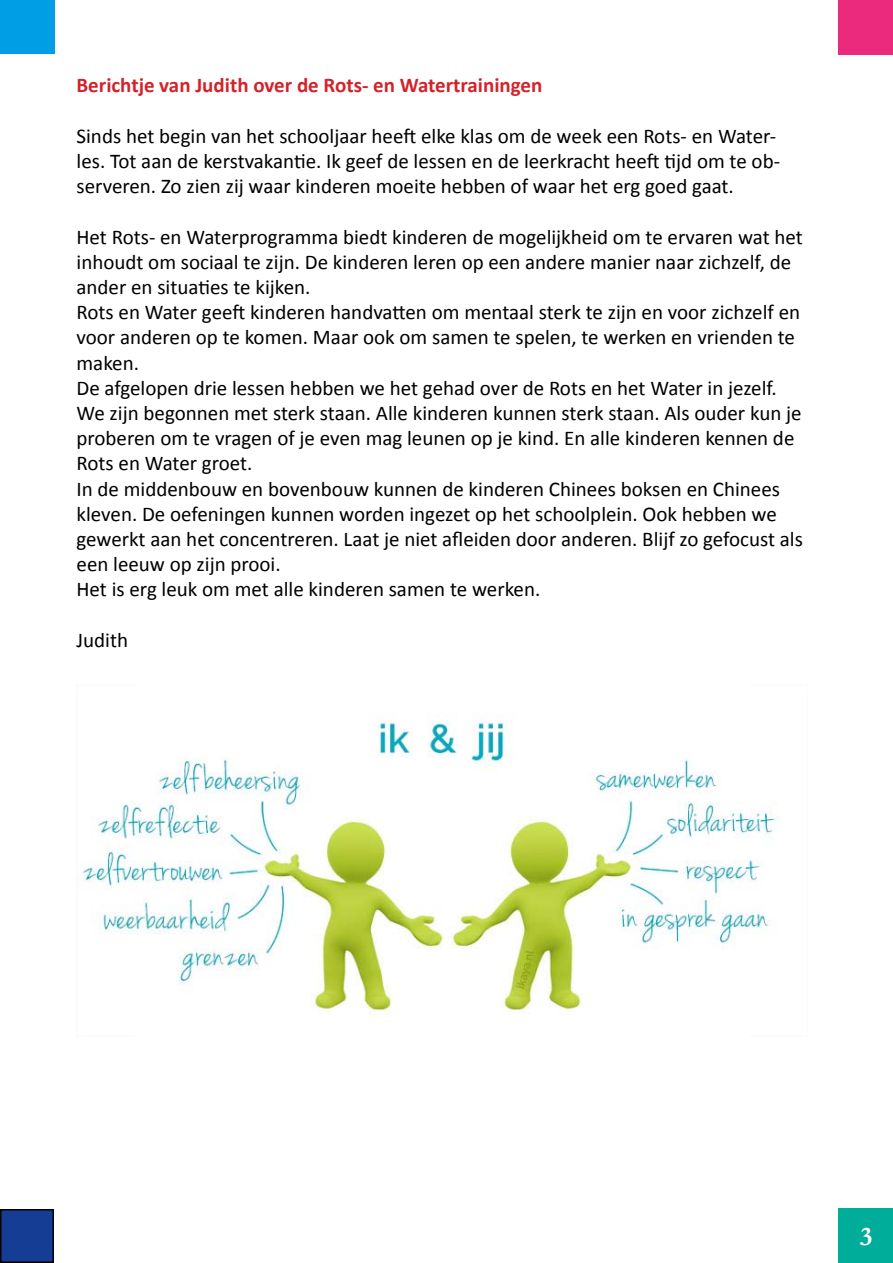
<style>
.page{position:relative;width:893px;height:1263px;background:#fff}
.page>*{position:absolute;margin:0;border:0;box-sizing:border-box;transform-origin:0 0}
.t1{font:700 27px "Garamond";color:#fff}
.t2{font:21px/25.2px "Calibri";color:#000}
.t3{font:700 21px "Calibri";color:#d2232a}
</style>
<div class="page">
<div style="left:0;top:0;width:54px;height:53px;background:#009ee4"></div>
<div style="left:839px;top:0;width:54px;height:54px;background:#eb297d"></div>
<div style="left:839px;top:1209px;width:54px;height:54px;background:#00ad9b"></div>
<div style="left:1px;top:1210px;width:52px;height:52px;background:#153d94"></div>
<div style="left:0;top:1209px;width:54px;height:54px;border:2px solid #000"></div>
<img style="left:77px;top:716px;width:702px;height:298px">
<p class="t3" style="left:77px;top:72px;width:467px">Berichtje van Judith over de Rots- en Watertrainingen</p>
<p class="t2" style="left:77px;top:123px;width:705px">Sinds het begin van het schooljaar heeft elke klas om de week een Rots- en Water&shy;les. Tot aan de kerstvakantie. Ik geef de lessen en de leerkracht heeft tijd om te ob&shy;serveren. Zo zien zij waar kinderen moeite hebben of waar het erg goed gaat.</p>
<p class="t2" style="left:77px;top:224px;width:728px">Het Rots- en Waterprogramma biedt kinderen de mogelijkheid om te ervaren wat het inhoudt om sociaal te zijn. De kinderen leren op een andere manier naar zichzelf, de ander en situaties te kijken.<br>Rots en Water geeft kinderen handvatten om mentaal sterk te zijn en voor zichzelf en voor anderen op te komen. Maar ook om samen te spelen, te werken en vrienden te maken.<br>De afgelopen drie lessen hebben we het gehad over de Rots en het Water in jezelf.<br>We zijn begonnen met sterk staan. Alle kinderen kunnen sterk staan. Als ouder kun je proberen om te vragen of je even mag leunen op je kind. En alle kinderen kennen de Rots en Water groet.<br>In de middenbouw en bovenbouw kunnen de kinderen Chinees boksen en Chinees kleven. De oefeningen kunnen worden ingezet op het schoolplein. Ook hebben we gewerkt aan het concentreren. Laat je niet afleiden door anderen. Blijf zo gefocust als een leeuw op zijn prooi.<br>Het is erg leuk om met alle kinderen samen te werken.</p>
<p class="t2" style="left:77px;top:627px;width:53px">Judith</p>
<p class="t1" style="left:860px;top:1220px;width:14px">3</p>
</div>
